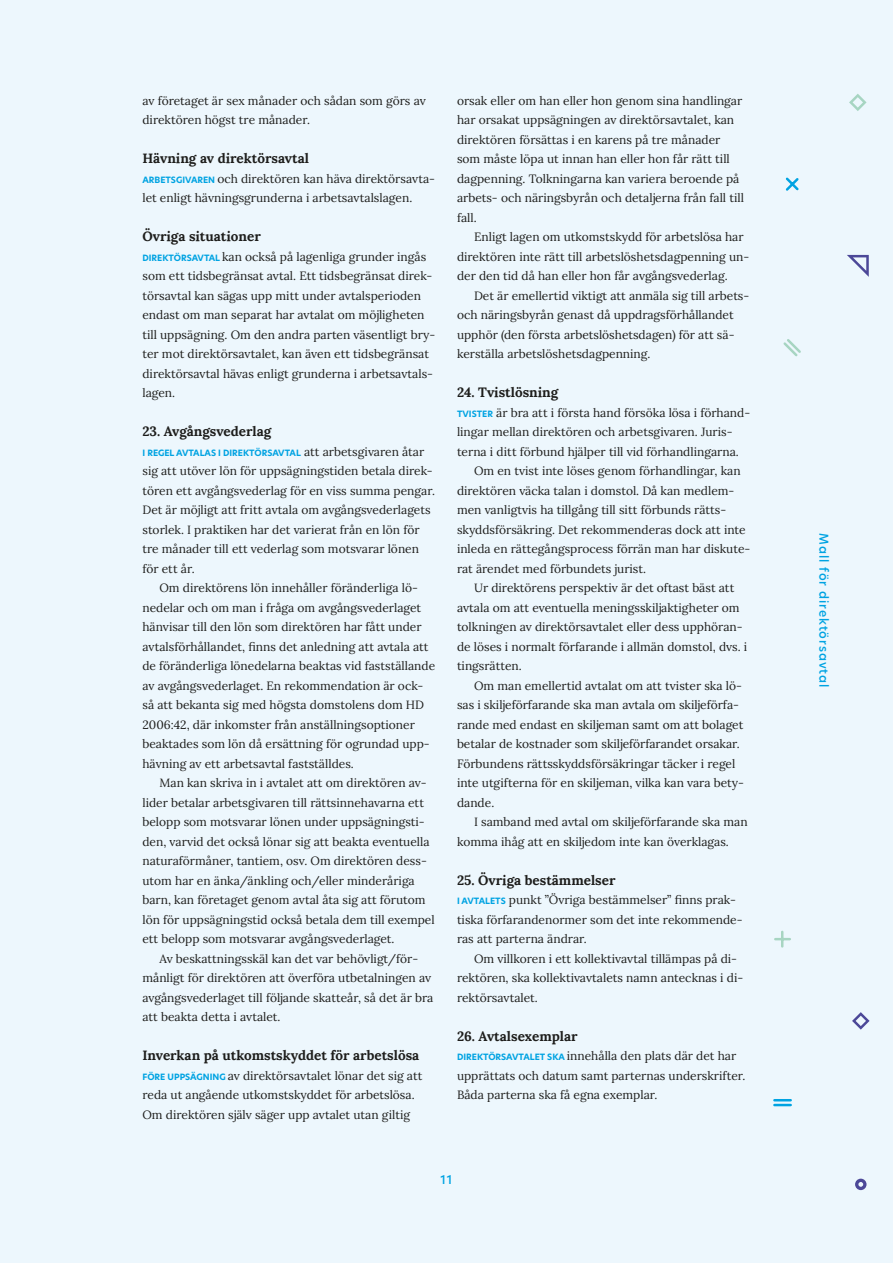
<style>
.page{position:relative;width:893px;height:1263px;background:#edf7fd}
.page>*{position:absolute;margin:0;border:0;box-sizing:border-box;transform-origin:0 0}
._1_väliots{font:700 13.5px "Lora";color:#1d1d1b}
._1_ots{font:700 13.5px "Lora";color:#1d1d1b}
._1_leipis_sis{font:12px/19.5px "Lora";color:#1d1d1b}
._1_leipis{font:12px/19.5px "Lora";color:#1d1d1b}
.t1{font:500 12px "Hero New";letter-spacing:.08em;color:#00a3e2}
._1_leipis-2{font:700 8.55px "Hero New";color:#00a3e2}
.s1{font-family:"Hero New";font-weight:700;font-size:8.55px;color:#00a3e2}
.s2{font-family:"Lora";font-weight:400;font-size:12px;color:#1d1d1b}
</style>
<div class="page">
<svg style="left:852px;top:1012px;width:17px;height:18px"></svg>
<svg style="left:775px;top:932px;width:15px;height:14px"></svg>
<svg style="left:773px;top:1099px;width:19px;height:8px"></svg>
<svg style="left:855px;top:1179px;width:11px;height:11px"></svg>
<svg style="left:847px;top:255px;width:22px;height:22px"></svg>
<svg style="left:783px;top:339px;width:18px;height:18px"></svg>
<svg style="left:785px;top:177px;width:14px;height:14px"></svg>
<svg style="left:849px;top:94px;width:17px;height:17px"></svg>
<p class="_1_leipis" style="left:142px;top:90px;width:285px">av företaget är sex månader och sådan som görs av direktören högst tre månader.</p>
<h3 class="_1_väliots" style="left:142px;top:147px;width:168px">Hävning av direktörsavtal</h3>
<p class="_1_leipis" style="left:142px;top:168px;width:294px"><span class="s1">ARBETSGIVAREN</span> och direktören kan häva direktörsavta&shy;let enligt hävningsgrunderna i arbetsavtalslagen.</p>
<h3 class="_1_väliots" style="left:142px;top:225px;width:120px">Övriga situationer</h3>
<p class="_1_leipis" style="left:142px;top:246px;width:294px"><span class="s1">DIREKTÖRSAVTAL</span> kan också på lagenliga grunder ingås som ett tidsbegränsat avtal. Ett tidsbegränsat direk&shy;törsavtal kan sägas upp mitt under avtalsperioden endast om man separat har avtalat om möjligheten till uppsägning. Om den andra parten väsentligt bry&shy;ter mot direktörsavtalet, kan även ett tidsbegränsat direktörsavtal hävas enligt grunderna i arbetsavtals&shy;lagen.</p>
<h2 class="_1_ots" style="left:142px;top:420px;width:130px">23. Avgångsvederlag</h2>
<p class="_1_leipis-2" style="left:142px;top:447px;width:283px">I REGEL AVTALAS I DIREKTÖRSAVTAL <span class="s2">att arbetsgivaren åtar</span></p>
<p class="_1_leipis" style="left:142px;top:460px;width:294px">sig att utöver lön för uppsägningstiden betala direk&shy;tören ett avgångsvederlag för en viss summa pengar.<br>Det är möjligt att fritt avtala om avgångsvederlagets storlek. I praktiken har det varierat från en lön för tre månader till ett vederlag som motsvarar lönen för ett år.</p>
<p class="_1_leipis_sis" style="left:142px;top:577px;width:294px;text-indent:17px">Om direktörens lön innehåller föränderliga lö&shy;nedelar och om man i fråga om avgångsvederlaget hänvisar till den lön som direktören har fått under avtalsförhållandet, finns det anledning att avtala att de föränderliga lönedelarna beaktas vid fastställande av avgångsvederlaget. En rekommendation är ock&shy;så att bekanta sig med högsta domstolens dom HD 2006:42, där inkomster från anställningsoptioner beaktades som lön då ersättning för ogrundad upp&shy;hävning av ett arbetsavtal fastställdes.</p>
<p class="_1_leipis_sis" style="left:142px;top:772px;width:294px;text-indent:17px">Man kan skriva in i avtalet att om direktören av&shy;lider betalar arbetsgivaren till rättsinnehavarna ett belopp som motsvarar lönen under uppsägningsti&shy;den, varvid det också lönar sig att beakta eventuella naturaförmåner, tantiem, osv. Om direktören dess&shy;utom har en änka/änkling och/eller minderåriga barn, kan företaget genom avtal åta sig att förutom lön för uppsägningstid också betala dem till exempel ett belopp som motsvarar avgångsvederlaget.</p>
<p class="_1_leipis_sis" style="left:142px;top:948px;width:292px;text-indent:17px">Av beskattningsskäl kan det var behövligt/för&shy;månligt för direktören att överföra utbetalningen av avgångsvederlaget till följande skatteår, så det är bra att beakta detta i avtalet.</p>
<h3 class="_1_väliots" style="left:142px;top:1044px;width:278px">Inverkan på utkomstskyddet för arbetslösa</h3>
<p class="_1_leipis" style="left:142px;top:1065px;width:281px"><span class="s1">FÖRE UPPSÄGNING</span> av direktörsavtalet lönar det sig att reda ut angående utkomstskyddet för arbetslösa.<br>Om direktören själv säger upp avtalet utan giltig</p>
<p class="_1_leipis" style="left:457px;top:90px;width:288px">orsak eller om han eller hon genom sina handlingar har orsakat uppsägningen av direktörsavtalet, kan direktören försättas i en karens på tre månader som måste löpa ut innan han eller hon får rätt till dagpenning. Tolkningarna kan variera beroende på arbets- och näringsbyrån och detaljerna från fall till fall.</p>
<p class="_1_leipis_sis" style="left:457px;top:226px;width:294px;text-indent:17px">Enligt lagen om utkomstskydd för arbetslösa har direktören inte rätt till arbetslöshetsdagpenning un&shy;der den tid då han eller hon får avgångsvederlag.</p>
<p class="_1_leipis_sis" style="left:457px;top:285px;width:294px;text-indent:17px">Det är emellertid viktigt att anmäla sig till arbets&shy;och näringsbyrån genast då uppdragsförhållandet upphör (den första arbetslöshetsdagen) för att sä&shy;kerställa arbetslöshetsdagpenning.</p>
<h2 class="_1_ots" style="left:457px;top:381px;width:103px">24. Tvistlösning</h2>
<p class="_1_leipis" style="left:457px;top:402px;width:295px"><span class="s1">TVISTER</span> är bra att i första hand försöka lösa i förhand&shy;lingar mellan direktören och arbetsgivaren. Juris&shy;terna i ditt förbund hjälper till vid förhandlingarna.</p>
<p class="_1_leipis_sis" style="left:457px;top:460px;width:295px;text-indent:17px">Om en tvist inte löses genom förhandlingar, kan direktören väcka talan i domstol. Då kan medlem&shy;men vanligtvis ha tillgång till sitt förbunds rätts&shy;skyddsförsäkring. Det rekommenderas dock att inte inleda en rättegångsprocess förrän man har diskute&shy;rat ärendet med förbundets jurist.</p>
<p class="_1_leipis_sis" style="left:457px;top:577px;width:292px;text-indent:17px">Ur direktörens perspektiv är det oftast bäst att avtala om att eventuella meningsskiljaktigheter om tolkningen av direktörsavtalet eller dess upphöran&shy;de löses i normalt förfarande i allmän domstol, dvs. i tingsrätten.</p>
<p class="_1_leipis_sis" style="left:457px;top:675px;width:289px;text-indent:17px">Om man emellertid avtalat om att tvister ska lö&shy;sas i skiljeförfarande ska man avtala om skiljeförfa&shy;rande med endast en skiljeman samt om att bolaget betalar de kostnader som skiljeförfarandet orsakar.<br>Förbundens rättsskyddsförsäkringar täcker i regel inte utgifterna för en skiljeman, vilka kan vara bety&shy;dande.</p>
<p class="_1_leipis_sis" style="left:457px;top:811px;width:292px;text-indent:17px">I samband med avtal om skiljeförfarande ska man komma ihåg att en skiljedom inte kan överklagas.</p>
<h2 class="_1_ots" style="left:457px;top:868px;width:160px">25. Övriga bestämmelser</h2>
<p class="_1_leipis" style="left:457px;top:889px;width:287px"><span class="s1">I AVTALETS</span> punkt ”Övriga bestämmelser” finns prak&shy;tiska förfarandenormer som det inte rekommende&shy;ras att parterna ändrar.</p>
<p class="_1_leipis_sis" style="left:457px;top:948px;width:288px;text-indent:17px">Om villkoren i ett kollektivavtal tillämpas på di&shy;rektören, ska kollektivavtalets namn antecknas i di&shy;rektörsavtalet.</p>
<h2 class="_1_ots" style="left:457px;top:1024px;width:122px">26. Avtalsexemplar</h2>
<p class="_1_leipis" style="left:457px;top:1045px;width:290px"><span class="s1">DIREKTÖRSAVTALET SKA</span> innehålla den plats där det har upprättats och datum samt parternas underskrifter.<br>Båda parterna ska få egna exemplar.</p>
<p class="t1" style="left:440px;top:1172px;width:13px">11</p>
<p class="t1" style="left:832px;top:533px;width:156px;rotate:90deg">Mall för direktörsavtal</p>
</div>
